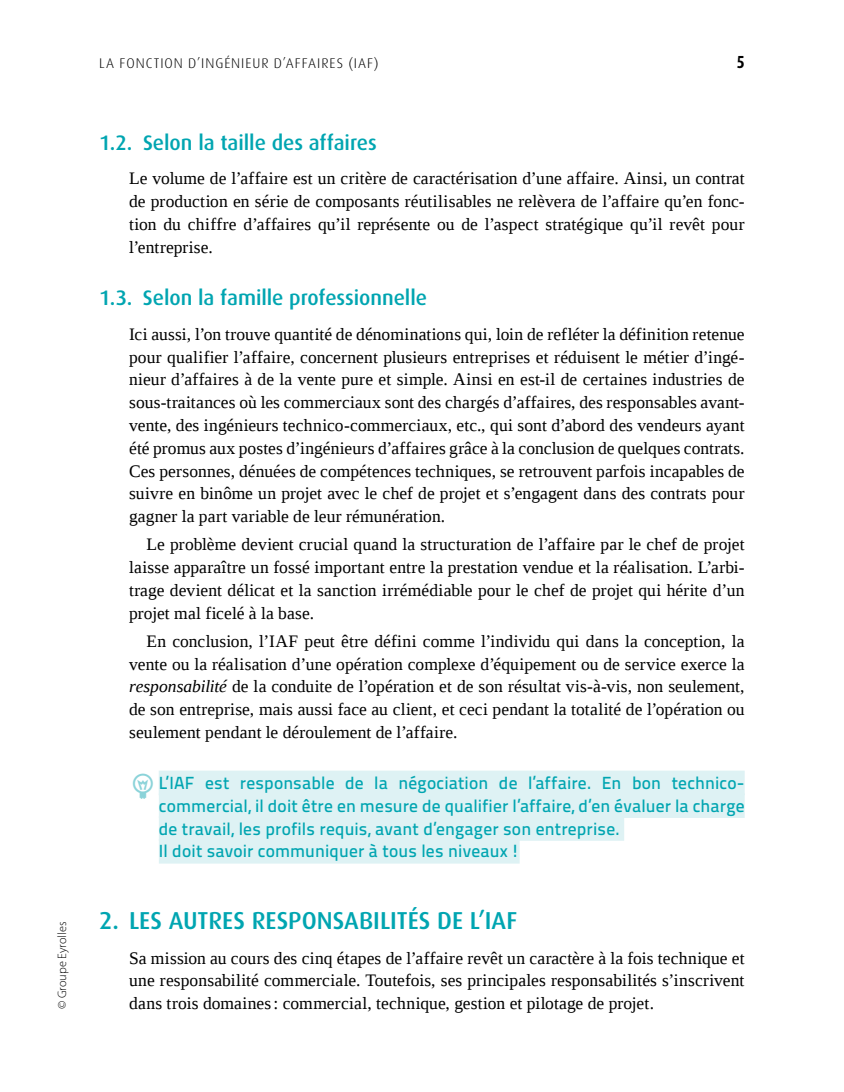
<style>
.page{position:relative;width:844px;height:1092px;background:#fff}
.page>*{position:absolute;margin:0;border:0;box-sizing:border-box;transform-origin:0 0}
.t1{font:500 24.5px "Dax";color:#00a5b1}
.t2{font:500 21px "Dax";letter-spacing:-.005em;color:#00a5b1}
.TEXTE-COURANT_1er{font:17.5px/22.8px "Liberation Serif";letter-spacing:.005em;color:#000;text-align:justify}
.TEXTE-COURANT_alinea{font:17.5px/22.8px "Liberation Serif";letter-spacing:.005em;color:#000;text-align:justify}
.A_RETENIR-ssBlanc_av{font:17.5px/22.8px "Titillium Text 25 L 600 wt";letter-spacing:.01em;color:#00a5b1;text-align:justify}
.t3{font:700 17.5px "Dax Condensed";color:#000}
.t4{font:300 14px "Dax";color:#000}
.t5{font:300 12.25px "Myriad Pro";color:#000}
.s1{font-style:italic}
</style>
<div class="page">
<div style="left:159px;top:770px;width:585px;height:25px;background:#def2f4"></div>
<div style="left:159px;top:793px;width:585px;height:24px;background:#def2f4"></div>
<div style="left:159px;top:816px;width:465px;height:24px;background:#def2f4"></div>
<div style="left:159px;top:839px;width:360px;height:24px;background:#def2f4"></div>
<p class="t5" style="left:55px;top:1009px;width:89px;rotate:-90deg">© Groupe Eyrolles</p>
<p class="t4" style="left:99px;top:56px;width:16px">LAFONCTIOND</p>
<p class="t4" style="left:197px;top:56px;width:6px">’INGÉNIEURD</p>
<p class="t4" style="left:283px;top:56px;width:6px">’AFFAIRES</p>
<p class="t4" style="left:348px;top:56px;width:32px">(IAF)</p>
<p class="t3" style="left:736px;top:52px;width:9px">5</p>
<p class="t2" style="left:99px;top:131px;width:279px">1.2. Selon la taille des affaires</p>
<p class="TEXTE-COURANT_1er" style="left:129px;top:167px;width:617px">Le volume de l’affaire est un critère de caractérisation d’une affaire. Ainsi, un contrat de production en série de composants réutilisables ne relèvera de l’affaire qu’en fonc&shy;tion du chiffre d’affaires qu’il représente ou de l’aspect stratégique qu’il revêt pour l’entreprise.</p>
<p class="t2" style="left:99px;top:286px;width:329px">1.3. Selon la famille professionnelle</p>
<p class="TEXTE-COURANT_1er" style="left:129px;top:322px;width:617px">Ici aussi, l’on trouve quantité de dénominations qui, loin de refléter la définition retenue pour qualifier l’affaire, concernent plusieurs entreprises et réduisent le métier d’ingé&shy;nieur d’affaires à de la vente pure et simple. Ainsi en est-il de certaines industries de sous-traitances où les commerciaux sont des chargés d’affaires, des responsables avant&shy;vente, des ingénieurs technico-commerciaux, etc., qui sont d’abord des vendeurs ayant été promus aux postes d’ingénieurs d’affaires grâce à la conclusion de quelques contrats.<br>Ces personnes, dénuées de compétences techniques, se retrouvent parfois incapables de suivre en binôme un projet avec le chef de projet et s’engagent dans des contrats pour gagner la part variable de leur rémunération.</p>
<p class="TEXTE-COURANT_alinea" style="left:129px;top:533px;width:617px;text-indent:18px">Le problème devient crucial quand la structuration de l’affaire par le chef de projet laisse apparaître un fossé important entre la prestation vendue et la réalisation. L’arbi&shy;trage devient délicat et la sanction irrémédiable pour le chef de projet qui hérite d’un projet mal ficelé à la base.</p>
<p class="TEXTE-COURANT_alinea" style="left:129px;top:629px;width:617px;text-indent:18px">En conclusion, l’IAF peut être défini comme l’individu qui dans la conception, la vente ou la réalisation d’une opération complexe d’équipement ou de service exerce la <span class="s1">responsabilité</span> de la conduite de l’opération et de son résultat vis-à-vis, non seulement, de son entreprise, mais aussi face au client, et ceci pendant la totalité de l’opération ou seulement pendant le déroulement de l’affaire.</p>
<p class="A_RETENIR-ssBlanc_av" style="left:159px;top:770px;width:587px">L’IAF est responsable de la négociation de l’affaire. En bon technico&shy;commercial, il doit être en mesure de qualifier l’affaire, d’en évaluer la charge de travail, les profils requis, avant d’engager son entreprise.</p>
<p class="A_RETENIR-ssBlanc_av" style="left:159px;top:838px;width:362px">Il doit savoir communiquer à tous les niveaux !</p>
<p class="t1" style="left:99px;top:907px;width:419px">2. LES AUTRES RESPONSABILITÉS DE L’IAF</p>
<p class="TEXTE-COURANT_1er" style="left:129px;top:946px;width:616px">Sa mission au cours des cinq étapes de l’affaire revêt un caractère à la fois technique et une responsabilité commerciale. Toutefois, ses principales responsabilités s’inscrivent dans trois domaines: commercial, technique, gestion et pilotage de projet.</p>
</div>
